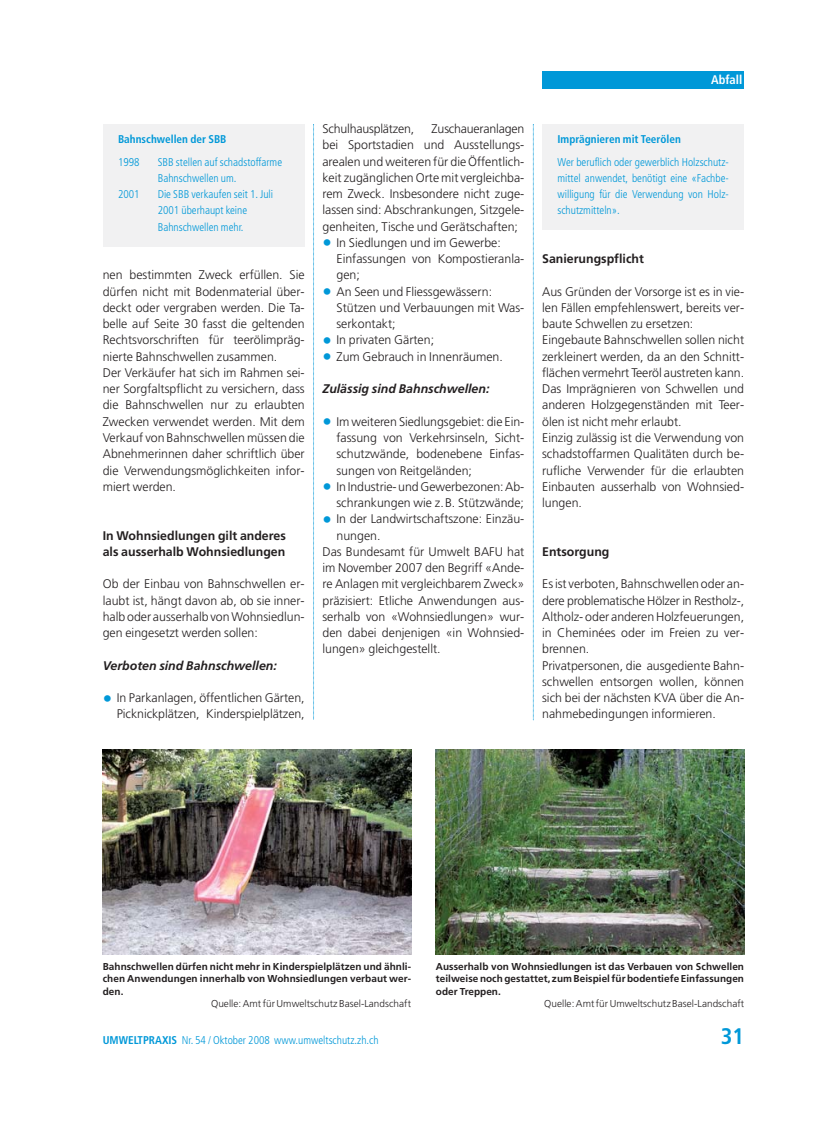
<style>
.page{position:relative;width:815px;height:1124px;background:#fff}
.page>*{position:absolute;margin:0;border:0;box-sizing:border-box;transform-origin:0 0}
.t1{font:700 condensed 22.5px "Frutiger LT Std";color:#0098d8}
.t2{font:300 12.5px/16.2px "Frutiger LT Std";color:#231f20}
.t3{font:700 12.5px/16.2px "Frutiger LT Std";color:#231f20}
.t4{font:italic 700 12.5px "Frutiger LT Std";color:#231f20}
.t5{font:700 condensed 12.5px "Frutiger LT Std";color:#fff}
.t6{font:300 condensed 11.25px/16.2px "Frutiger LT Std";color:#0098d8}
.t7{font:700 condensed 11.25px "Frutiger LT Std";color:#0098d8}
.t8{font:700 10px/12.5px "Frutiger LT Std";letter-spacing:.005em;color:#231f20;text-align:justify}
.t9{font:300 10px "Frutiger LT Std";letter-spacing:.005em;color:#231f20}
.s1{font-stretch:condensed;font-size:18.75px;color:#0098d8}
.s2{font-weight:700}
</style>
<div class="page">
<svg style="left:533px;top:124px;width:1px;height:596px"></svg>
<svg style="left:313px;top:124px;width:1px;height:596px"></svg>
<div style="left:542px;top:71px;width:202px;height:18px;background:#0098d8"></div>
<img style="left:436px;top:749px;width:308px;height:205px">
<div style="left:103px;top:124px;width:202px;height:122px;background:#f1f1f2"></div>
<div style="left:542px;top:124px;width:202px;height:106px;background:#f1f1f2"></div>
<img style="left:103px;top:749px;width:308px;height:205px">
<p class="t7" style="left:118px;top:134px;width:110px">Bahnschwellen der SBB</p>
<p class="t6" style="left:118px;top:154px;width:23px">1998</p>
<p class="t6" style="left:158px;top:154px;width:126px">SBB stellen auf schadstoffarme<br>Bahnschwellen um.</p>
<p class="t6" style="left:118px;top:187px;width:23px">2001</p>
<p class="t6" style="left:158px;top:187px;width:117px">Die SBB verkaufen seit 1. Juli<br>2001 überhaupt keine<br>Bahnschwellen mehr.</p>
<p class="t2" style="left:103px;top:268px;width:203px">nen bestimmten Zweck erfüllen. Sie dürfen nicht mit Bodenmaterial über&shy;deckt oder vergraben werden. Die Ta&shy;belle auf Seite 30 fasst die geltenden Rechtsvorschriften für teerölimpräg&shy;nierte Bahn schwellen zusammen.<br>Der Verkäufer hat sich im Rahmen sei&shy;ner Sorgfaltspflicht zu versichern, dass die Bahnschwellen nur zu erlaubten Zwecken verwendet werden. Mit dem Verkauf von Bahnschwellen müssen die Abnehmerinnen daher schriftlich über die Verwendungsmöglichkeiten infor&shy;miert werden.</p>
<p class="t3" style="left:103px;top:528px;width:185px">In Wohnsiedlungen gilt anderes als ausserhalb Wohnsiedlungen</p>
<p class="t2" style="left:103px;top:576px;width:203px;text-align:justify">Ob der Einbau von Bahnschwellen er&shy;laubt ist, hängt davon ab, ob sie inner&shy;halb oder ausserhalb von Wohnsiedlun&shy;gen eingesetzt werden sollen:</p>
<p class="t4" style="left:103px;top:660px;width:176px">Verboten sind Bahnschwellen:</p>
<p class="t2" style="left:103px;top:690px;width:203px;text-align:right"><span class="s1">•</span> In Parkanlagen, öffentlichen Gärten,<br>Picknickplätzen, Kinderspielplätzen,</p>
<p class="t2" style="left:322px;top:121px;width:203px;text-align:justify;text-indent:109px">Zuschaueranlagen bei Sportstadien und Ausstellungs - arealen und weiteren für die Öffentlich&shy;keit zugänglichen Orte mit vergleichba&shy;rem Zweck. Insbesondere nicht zuge&shy;lassen sind: Abschrankungen, Sitzgele&shy;genheiten, Tische und Gerätschaften;</p>
<p class="t2" style="left:337px;top:235px;width:189px;text-indent:-14px"><span class="s1">•</span> In Siedlungen und im Gewerbe:<br>Einfassungen von Kompostieranla&shy;gen;</p>
<p class="t2" style="left:337px;top:284px;width:189px;text-indent:-14px"><span class="s1">•</span> An Seen und Fliessgewässern:<br>Stützen und Verbauungen mit Was&shy;serkontakt;</p>
<p class="t2" style="left:322px;top:333px;width:113px"><span class="s1">•</span> In privaten Gärten;</p>
<p class="t2" style="left:322px;top:349px;width:182px"><span class="s1">•</span> Zum Gebrauch in Innenräumen.</p>
<p class="t4" style="left:322px;top:384px;width:169px">Zulässig sind Bahnschwellen:</p>
<p class="t2" style="left:337px;top:414px;width:189px;text-align:justify;text-indent:-14px"><span class="s1">•</span> Im weiteren Siedlungsgebiet: die Ein&shy;fassung von Verkehrsinseln, Sicht&shy;schutzwände, bodenebene Einfas&shy;sungen von Reitgeländen;</p>
<p class="t2" style="left:322px;top:479px;width:203px;text-align:right"><span class="s1">•</span> In Industrie- und Gewerbezonen: Ab&shy;schrankungen wie z.B. Stützwände;</p>
<p class="t2" style="left:322px;top:511px;width:203px"><span class="s1">•</span> In der Landwirtschaftszone: Einzäu-</p>
<p class="t2" style="left:337px;top:528px;width:46px">nungen.</p>
<p class="t2" style="left:322px;top:544px;width:203px">Das Bundesamt für Umwelt BAFU hat</p>
<p class="t2" style="left:322px;top:560px;width:203px">im November 2007 den Begriff «Ande-</p>
<p class="t2" style="left:322px;top:576px;width:203px">re Anlagen mit vergleichbarem Zweck»</p>
<p class="t2" style="left:322px;top:593px;width:203px">präzisiert: Etliche Anwendungen aus-</p>
<p class="t2" style="left:322px;top:609px;width:203px">serhalb von «Wohnsiedlungen» wur-</p>
<p class="t2" style="left:322px;top:625px;width:203px">den dabei denjenigen «in Wohnsied-</p>
<p class="t2" style="left:322px;top:641px;width:120px">lungen» gleichgestellt.</p>
<p class="t2" style="left:322px;top:121px;width:93px">Schulhausplätzen,</p>
<p class="t5" style="left:711px;top:75px;width:33px">Abfall</p>
<p class="t5" style="left:718px;top:75px;width:27px">Lärm</p>
<p class="t7" style="left:557px;top:134px;width:125px">Imprägnieren mit Teerölen</p>
<p class="t6" style="left:557px;top:154px;width:173px;text-align:justify">Wer beruflich oder gewerblich Holzschutz&shy;mittel anwendet, benötigt eine «Fachbe&shy;willigung für die Verwendung von Holz&shy;schutzmitteln».</p>
<p class="t3" style="left:542px;top:252px;width:103px">Sanierungspflicht</p>
<p class="t2" style="left:542px;top:284px;width:204px">Aus Gründen der Vorsorge ist es in vie&shy;len Fällen empfehlenswert, bereits ver&shy;baute Schwellen zu ersetzen:<br>Eingebaute Bahnschwellen sollen nicht zerkleinert werden, da an den Schnitt&shy;flächen vermehrt Teeröl austreten kann.<br>Das Imprägnieren von Schwellen und anderen Holzgegenständen mit Teer - ölen ist nicht mehr erlaubt.<br>Einzig zulässig ist die Verwendung von schadstoffarmen Qualitäten durch be&shy;rufliche Verwender für die erlaubten Einbauten ausserhalb von Wohnsied&shy;lungen.</p>
<p class="t3" style="left:542px;top:544px;width:69px">Entsorgung</p>
<p class="t2" style="left:542px;top:576px;width:203px">Es ist verboten, Bahnschwellen oder an - dere problematische Hölzer in Restholz-, Altholz- oder anderen Holzfeuerungen, in Cheminées oder im Freien zu ver&shy;brennen.<br>Privatpersonen, die ausgediente Bahn&shy;schwellen entsorgen wollen, können sich bei der nächsten KVA über die An&shy;nahmebedingungen informieren.</p>
<p class="t8" style="left:103px;top:960px;width:310px">Bahnschwellen dürfen nicht mehr in Kinderspielplätzen und ähnli&shy;chen Anwendungen innerhalb von Wohnsiedlungen verbaut wer&shy;den.</p>
<p class="t9" style="left:211px;top:999px;width:201px">Quelle: Amt für Umweltschutz Basel-Landschaft</p>
<p class="t8" style="left:436px;top:960px;width:310px">Ausserhalb von Wohnsiedlungen ist das Verbauen von Schwellen teilweise noch gestattet, zum Beispiel für bodentiefe Einfassungen oder Treppen.</p>
<p class="t9" style="left:544px;top:999px;width:201px">Quelle: Amt für Umweltschutz Basel-Landschaft</p>
<p class="t6" style="left:103px;top:1032px;width:277px"><span class="s2">UMWELTPRAXIS</span> Nr. 54 / Oktober 2008 www.umweltschutz.zh.ch</p>
<h1 class="t1" style="left:721px;top:1026px;width:25px">31</h1>
</div>
